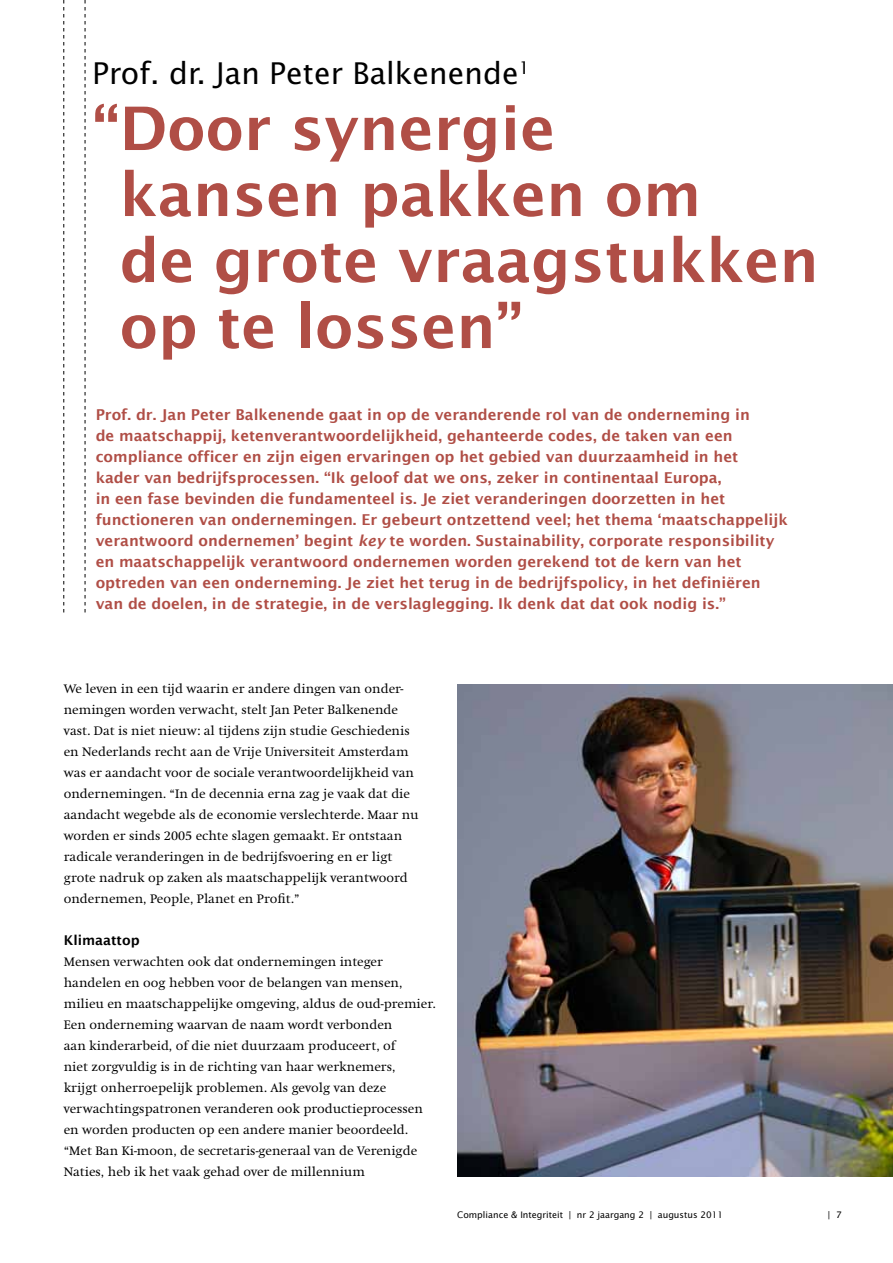
<style>
.page{position:relative;width:893px;height:1263px;background:#fff}
.page>*{position:absolute;margin:0;border:0;box-sizing:border-box;transform-origin:0 0}
.t1{font:600 60px/66px "Lucida Sans";color:#b04e46}
.t2{font:30px "Lucida Sans";color:#000}
.t3{font:600 15px/21px "Lucida Sans";color:#b04e46}
.t4{font:600 13.5px "Lucida Sans";color:#000}
.t5{font:12.75px/21px "Hollander";color:#000}
.t6{font:9px "Lucida Sans";color:#000}
.s1{font-style:italic}
</style>
<div class="page">
<svg style="left:63px;top:0;width:1px;height:613px"></svg>
<svg style="left:85px;top:0;width:1px;height:613px"></svg>
<img style="left:457px;top:685px;width:436px;height:491px">
<h2 class="t2" style="left:92px;top:55px;width:439px">Prof. dr. Jan Peter Balkenende<sup>1</sup></h2>
<h1 class="t1" style="left:120px;top:95px;width:701px;text-indent:-27px">“Door synergie<br>kansen pakken om<br>de grote vraagstukken op te lossen”</h1>
<p class="t3" style="left:96px;top:404px;width:694px">Prof. dr. Jan Peter Balkenende gaat in op de veranderende rol van de onderneming in<br>de maatschappij, ketenverantwoordelijkheid, gehanteerde codes, de taken van een compliance officer en zijn eigen ervaringen op het gebied van duurzaamheid in het<br>kader van bedrijfsprocessen. “Ik geloof dat we ons, zeker in continentaal Europa,<br>in een fase bevinden die fundamenteel is. Je ziet veranderingen doorzetten in het functioneren van ondernemingen. Er gebeurt ontzettend veel; het thema ‘maatschappelijk verantwoord ondernemen’ begint <span class="s1">key</span> te worden. Sustainability, corporate responsibility en maatschappelijk verantwoord ondernemen worden gerekend tot de kern van het optreden van een onderneming. Je ziet het terug in de bedrijfspolicy, in het definiëren van de doelen, in de strategie, in de verslaglegging. Ik denk dat dat ook nodig is.”</p>
<p class="t5" style="left:64px;top:678px;width:356px">We leven in een tijd waarin er andere dingen van onder&shy;nemingen worden verwacht, stelt Jan Peter Balkenende vast. Dat is niet nieuw: al tijdens zijn studie Geschiedenis en Nederlands recht aan de Vrije Universiteit Amsterdam was er aandacht voor de sociale verantwoordelijkheid van ondernemingen. “In de decennia erna zag je vaak dat die aandacht wegebde als de economie verslechterde. Maar nu worden er sinds 2005 echte slagen gemaakt. Er ontstaan radicale veranderingen in de bedrijfsvoering en er ligt grote nadruk op zaken als maatschappelijk verantwoord ondernemen, People, Planet en Profit.”</p>
<p class="t4" style="left:64px;top:932px;width:77px">Klimaattop</p>
<p class="t5" style="left:64px;top:951px;width:374px">Mensen verwachten ook dat ondernemingen integer handelen en oog hebben voor de belangen van mensen, milieu en maatschappelijke omgeving, aldus de oud-premier.<br>Een onderneming waarvan de naam wordt verbonden<br>aan kinderarbeid, of die niet duurzaam produceert, of<br>niet zorgvuldig is in de richting van haar werknemers,<br>krijgt onherroepelijk problemen. Als gevolg van deze verwachtingspatronen veranderen ook productieprocessen en worden producten op een andere manier beoordeeld. “Met Ban Ki-moon, de secretaris-generaal van de Verenigde Naties, heb ik het vaak gehad over de millennium</p>
<p class="t6" style="left:457px;top:1209px;width:268px">Compliance &amp; Integriteit | nr 2 jaargang 2 | augustus 2011</p>
<p class="t6" style="left:828px;top:1209px;width:15px">| 7</p>
</div>
